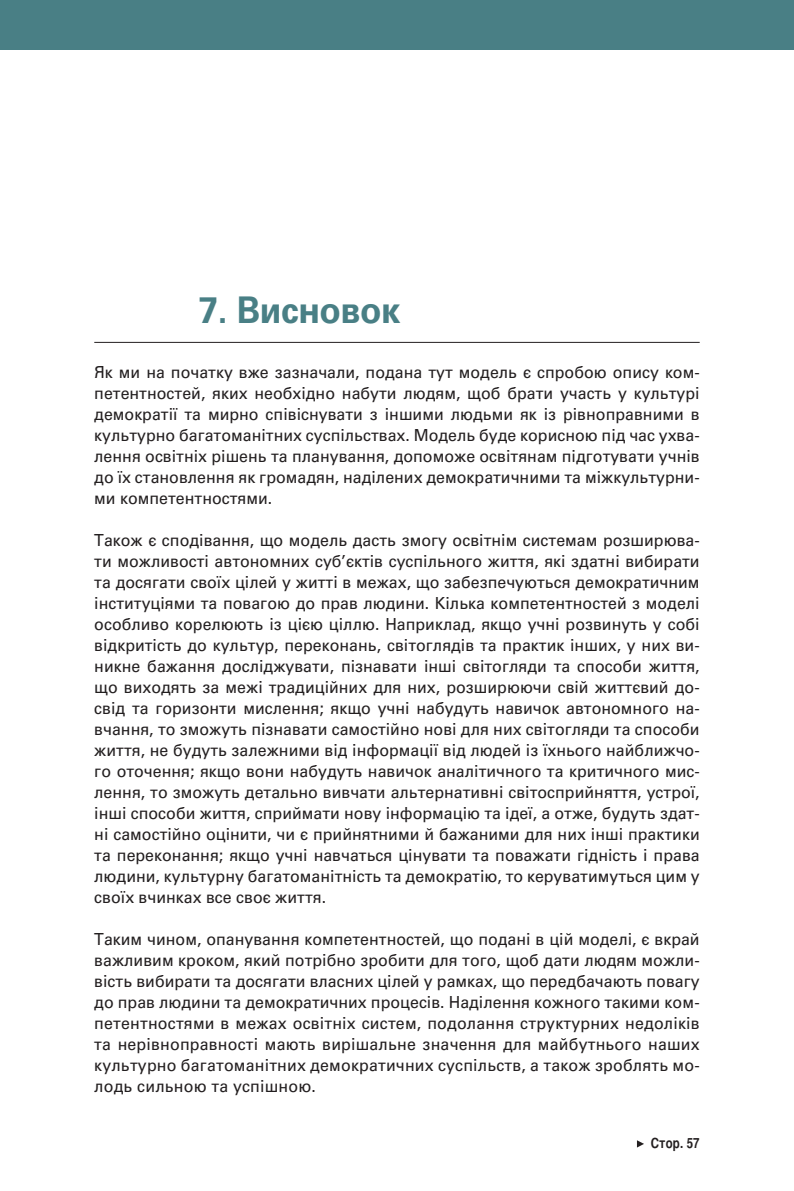
<style>
.page{position:relative;width:794px;height:1191px;background:#fff}
.page>*{position:absolute;margin:0;border:0;box-sizing:border-box;transform-origin:0 0}
.t1{font:700 36.75px "Univers Cyr";letter-spacing:-.01em;color:#497f85;scale:.96 1}
.t2{font:16.62px/21px "Univers Cyr";color:#231f20;text-align:justify;scale:.96 1}
.t3{font:700 14px "Bastion";letter-spacing:.01em;color:#231f20}
</style>
<div class="page">
<svg style="left:637px;top:1140px;width:7px;height:7px"></svg>
<div style="left:0;top:0;width:794px;height:50px;background:#497f85"></div>
<hr style="left:94px;top:342px;width:605px;height:1px;background:#231f20">
<h1 class="t1" style="left:198px;top:289px;width:212px">7. Висновок</h1>
<p class="t2" style="left:94px;top:362px;width:632px">Як ми на початку вже зазначали, подана тут модель є спробою опису ком&shy;петентностей, яких необхідно набути людям, щоб брати участь у культурі демократії та мирно співіснувати з іншими людьми як із рівноправними в культурно багатоманітних суспільствах. Модель буде корисною під час ухва&shy;лення освітніх рішень та планування, допоможе освітянам підготувати учнів до їх становлення як громадян, наділених демократичними та міжкультурни&shy;ми компетентностями.</p>
<p class="t2" style="left:94px;top:530px;width:632px">Також є сподівання, що модель дасть змогу освітнім системам розширюва&shy;ти можливості автономних суб’єктів суспільного життя, які здатні вибирати та досягати своїх цілей у житті в межах, що забезпечуються демократичним інституціями та повагою до прав людини. Кілька компетентностей з моделі особливо корелюють із цією ціллю. Наприклад, якщо учні розвинуть у собі відкритість до культур, переконань, світоглядів та практик інших, у них ви&shy;никне бажання досліджувати, пізнавати інші світогляди та способи життя, що виходять за межі традиційних для них, розширюючи свій життєвий до&shy;свід та горизонти мислення; якщо учні набудуть навичок автономного на&shy;вчання, то зможуть пізнавати самостійно нові для них світогляди та способи життя, не будуть залежними від інформації від людей із їхнього найближчо&shy;го оточення; якщо вони набудуть навичок аналітичного та критичного мис&shy;лення, то зможуть детально вивчати альтернативні світосприйняття, устрої, інші способи життя, сприймати нову інформацію та ідеї, а отже, будуть здат&shy;ні самостійно оцінити, чи є прийнятними й бажаними для них інші практики та переконання; якщо учні навчаться цінувати та поважати гідність і права людини, культурну багатоманітність та демократію, то керуватимуться цим у своїх вчинках все своє життя.</p>
<p class="t2" style="left:94px;top:928px;width:632px">Таким чином, опанування компетентностей, що подані в цій моделі, є вкрай важливим кроком, який потрібно зробити для того, щоб дати людям можли&shy;вість вибирати та досягати власних цілей у рамках, що передбачають повагу до прав людини та демократичних процесів. Наділення кожного такими ком&shy;петентностями в межах освітніх систем, подолання структурних недоліків та нерівноправності мають вирішальне значення для майбутнього наших культурно багатоманітних демократичних суспільств, а також зроблять мо&shy;лодь сильною та успішною.</p>
<p class="t3" style="left:651px;top:1134px;width:50px">Стор. 57</p>
</div>
